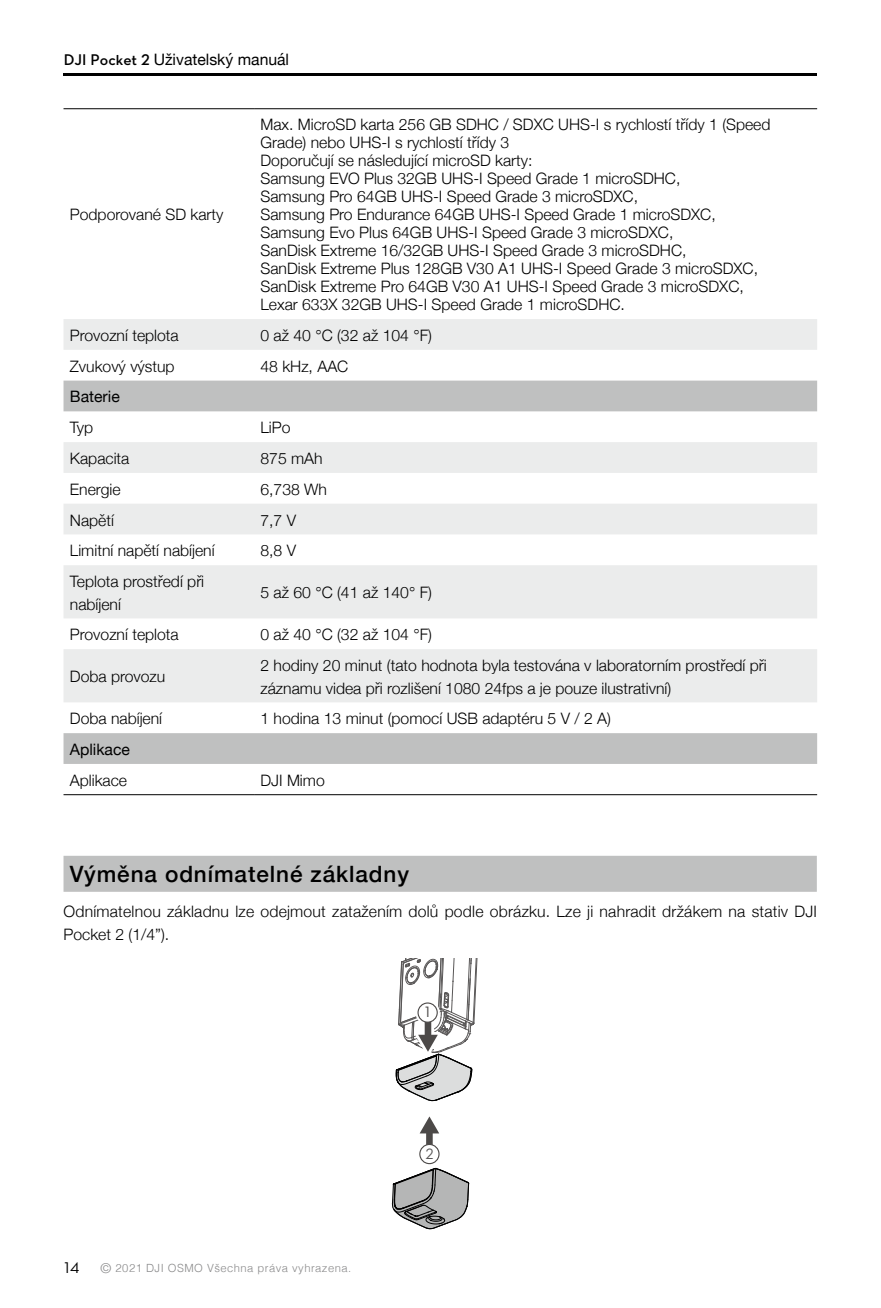
<style>
.page{position:relative;width:881px;height:1308px;background:#fff}
.page>*{position:absolute;margin:0;border:0;box-sizing:border-box;transform-origin:0 0}
.t1{font:500 22.5px "Helvetica Neue";letter-spacing:.04em;color:#000}
.t2{font:300 15.75px/18px "Helvetica Neue";color:#000}
.t3{font:15.75px "Helvetica Neue";color:#000}
.t4{font:15.75px "Dji";color:#000}
.t5{font:15.3px "Dji";color:#595757}
.t6{font:15.3px "Dji";color:#4c4948}
.t7{font:300 11.25px "Helvetica";letter-spacing:.04em;color:#888889}
.s1{font-family:"Dji";font-weight:600}
.s2{font-size:13.5px}
</style>
<div class="page">
<hr style="left:64px;top:74px;width:752px;height:2px;background:#000">
<div style="left:64px;top:319px;width:752px;height:31px;background:#ebecec"></div>
<svg style="left:63px;top:380px;width:753px;height:384px"></svg>
<hr style="left:63px;top:794px;width:191px;height:1px;background:#000">
<hr style="left:254px;top:794px;width:562px;height:1px;background:#000">
<hr style="left:63px;top:108px;width:191px;height:1px;background:#000">
<hr style="left:254px;top:108px;width:562px;height:1px;background:#000">
<div style="left:63px;top:855px;width:753px;height:36px;background:#bfc0c0"></div>
<svg style="left:391px;top:1167px;width:78px;height:62px"></svg>
<svg style="left:419px;top:1116px;width:21px;height:36px"></svg>
<div style="left:419px;top:1144px;width:20px;height:19px;background:#fff;border-radius:50%"></div>
<div style="left:419px;top:1143px;width:20px;height:21px;border:1px solid #4c4948;border-radius:50%"></div>
<svg style="left:395px;top:958px;width:83px;height:143px"></svg>
<div style="left:418px;top:1003px;width:19px;height:19px;background:#fff;border-radius:50%"></div>
<div style="left:417px;top:1002px;width:20px;height:20px;border:1px solid #4c4948;border-radius:50%"></div>
<p class="t3" style="left:64px;top:49px;width:227px"><span class="s1">DJI Pocket 2</span> Uživatelský manuál</p>
<p class="t2" style="left:70px;top:205px;width:155px">Podporované SD karty</p>
<p class="t2" style="left:260px;top:115px;width:511px">Max. MicroSD karta 256 GB SDHC / SDXC UHS-I s rychlostí třídy 1 (Speed Grade) nebo UHS-I s rychlostí třídy 3<br>Doporučují se následující microSD karty:<br>Samsung EVO Plus 32GB UHS-I Speed Grade 1 microSDHC,<br>Samsung Pro 64GB UHS-I Speed Grade 3 microSDXC,<br>Samsung Pro Endurance 64GB UHS-I Speed Grade 1 microSDXC, Samsung Evo Plus 64GB UHS-I Speed Grade 3 microSDXC,<br>SanDisk Extreme 16/32GB UHS-I Speed Grade 3 microSDHC,<br>SanDisk Extreme Plus 128GB V30 A1 UHS-I Speed Grade 3 microSDXC, SanDisk Extreme Pro 64GB V30 A1 UHS-I Speed Grade 3 microSDXC, Lexar 633X 32GB UHS-I Speed Grade 1 microSDHC.</p>
<p class="t2" style="left:70px;top:325px;width:110px">Provozní teplota</p>
<p class="t2" style="left:260px;top:325px;width:173px">0 až 40 °C (32 až 104 °F)</p>
<p class="t2" style="left:70px;top:356px;width:106px">Zvukový výstup</p>
<p class="t2" style="left:260px;top:356px;width:89px">48 kHz, AAC</p>
<p class="t3" style="left:70px;top:385px;width:51px">Baterie</p>
<p class="t2" style="left:70px;top:417px;width:25px">Typ</p>
<p class="t2" style="left:260px;top:417px;width:32px">LiPo</p>
<p class="t2" style="left:70px;top:448px;width:61px">Kapacita</p>
<p class="t2" style="left:260px;top:448px;width:64px">875 mAh</p>
<p class="t2" style="left:70px;top:479px;width:52px">Energie</p>
<p class="t2" style="left:260px;top:479px;width:68px">6,738 Wh</p>
<p class="t2" style="left:70px;top:510px;width:46px">Napětí</p>
<p class="t2" style="left:260px;top:510px;width:37px">7,7 V</p>
<p class="t2" style="left:70px;top:540px;width:146px">Limitní napětí nabíjení</p>
<p class="t2" style="left:260px;top:540px;width:37px">8,8 V</p>
<p class="t2" style="left:70px;top:568px;width:136px;line-height:22.9px">Teplota prostředí při nabíjení</p>
<p class="t2" style="left:260px;top:582px;width:173px">5 až 60 °C (41 až 140° F)</p>
<p class="t2" style="left:70px;top:624px;width:110px">Provozní teplota</p>
<p class="t2" style="left:260px;top:624px;width:173px">0 až 40 °C (32 až 104 °F)</p>
<p class="t2" style="left:70px;top:666px;width:97px">Doba provozu</p>
<p class="t2" style="left:260px;top:652px;width:507px;line-height:22.9px">2 hodiny 20 minut (tato hodnota byla testována v laboratorním prostředí při záznamu videa při rozlišení 1080 24fps a je pouze ilustrativní)</p>
<p class="t2" style="left:70px;top:708px;width:94px">Doba nabíjení</p>
<p class="t2" style="left:260px;top:708px;width:352px">1 hodina 13 minut (pomocí USB adaptéru 5 V / 2 A)</p>
<p class="t3" style="left:70px;top:738px;width:62px">Aplikace</p>
<p class="t2" style="left:70px;top:770px;width:59px">Aplikace</p>
<p class="t2" style="left:260px;top:770px;width:66px">DJI Mimo</p>
<h1 class="t1" style="left:70px;top:855px;width:340px">Výměna odnímatelné základny</h1>
<p class="t2" style="left:63px;top:898px;width:754px;line-height:22.9px">Odnímatelnou základnu lze odejmout zatažením dolů podle obrázku. Lze ji nahradit držákem na stativ DJI<br>Pocket 2 (1/4”).</p>
<p class="t6" style="left:425px;top:1003px;width:6px">1</p>
<p class="t4" style="left:64px;top:1257px;width:16px">14</p>
<p class="t7" style="left:101px;top:1264px;width:252px"><span class="s2">©</span> 2021 DJI OSMO Všechna práva vyhrazena.</p>
<p class="t5" style="left:425px;top:1144px;width:10px">2</p>
</div>
